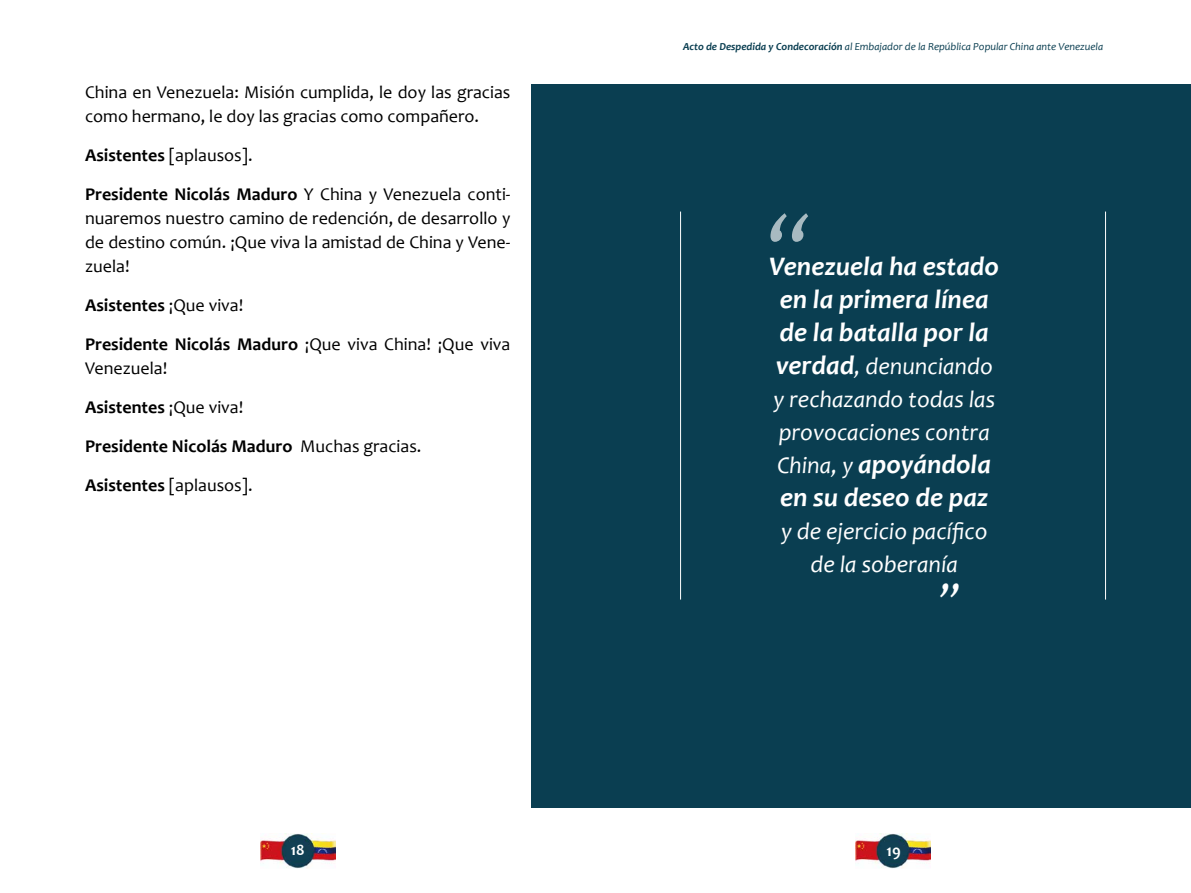
<style>
.page{position:relative;width:1191px;height:893px;background:#fff}
.page>*{position:absolute;margin:0;border:0;box-sizing:border-box;transform-origin:0 0}
.t1{font:italic 90px "Candara";color:#fff}
.t2{font:italic 45px "Candara";color:#fff}
.t3{font:italic 700 27px/33px "Candara";color:#fff;text-align:center}
.t4{font:italic 24px/33px "Candara";color:#fff;text-align:justify}
.t5{font:18px/24px "Candara";color:#000}
.t6{font:700 18px/39px "Candara";color:#000}
.t7{font:700 16.5px "Candara";color:#fff}
.t8{font:700 15.75px "Candara";color:#fff}
.t9{font:italic 10.8px "Candara";color:#0a3e51}
.s1{font-weight:400}
.s2{font-weight:700}
.s3{font-weight:700;font-size:27px}
.s4{font-weight:400;font-size:24px}
</style>
<div class="page">
<img style="left:856px;top:833px;width:74px;height:35px">
<img style="left:260px;top:833px;width:75px;height:35px">
<div style="left:531px;top:84px;width:660px;height:724px;background:#0a3e51"></div>
<hr style="left:680px;top:212px;width:1px;height:388px;background:#fff">
<hr style="left:1105px;top:212px;width:1px;height:388px;background:#fff">
<p class="t5" style="left:85px;top:80px;width:427px">China en Venezuela: Misión cumplida, le doy las gracias como hermano, le doy las gracias como compañero.</p>
<p class="t6" style="left:85px;top:136px;width:427px">Asistentes <span class="s1">[aplausos].<br></span>Presidente Nicolás Maduro <span class="s1">Y China y Venezuela conti-</span></p>
<p class="t5" style="left:85px;top:206px;width:427px;text-align:justify">nuaremos nuestro camino de redención, de desarrollo y de destino común. ¡Que viva la amistad de China y Vene&shy;zuela!</p>
<p class="t6" style="left:85px;top:286px;width:427px">Asistentes <span class="s1">¡Que viva!<br></span>Presidente Nicolás Maduro <span class="s1">¡Que viva China! ¡Que viva</span></p>
<p class="t5" style="left:85px;top:349px;width:338px;line-height:39px">Venezuela!<br><span class="s2">Asistentes</span> ¡Que viva!<br><span class="s2">Presidente Nicolás Maduro</span> Muchas gracias.<br><span class="s2">Asistentes</span> [aplausos].</p>
<p class="t9" style="left:683px;top:40px;width:421px"><span class="s2">Acto de Despedida y Condecoración</span> al Embajador de la República Popular China ante Venezuela</p>
<h1 class="t1" style="left:765px;top:191px;width:47px">“</h1>
<h3 class="t3" style="left:769px;top:249px;width:231px">Venezuela ha estado en la primera línea de la batalla por la</h3>
<h3 class="t4" style="left:773px;top:349px;width:223px"><span class="s3">verdad</span>, denunciando y rechazando todas las provocaciones contra</h3>
<h3 class="t3" style="left:777px;top:447px;width:215px;text-align:left"><span class="s4">China, y</span> apoyándola en su deseo de paz</h3>
<h3 class="t4" style="left:781px;top:514px;width:208px;text-align:center">y de ejercicio pacífico de la soberanía</h3>
<h2 class="t2" style="left:938px;top:572px;width:24px">”</h2>
<p class="t8" style="left:291px;top:840px;width:15px">18</p>
<p class="t7" style="left:886px;top:840px;width:16px">19</p>
</div>
